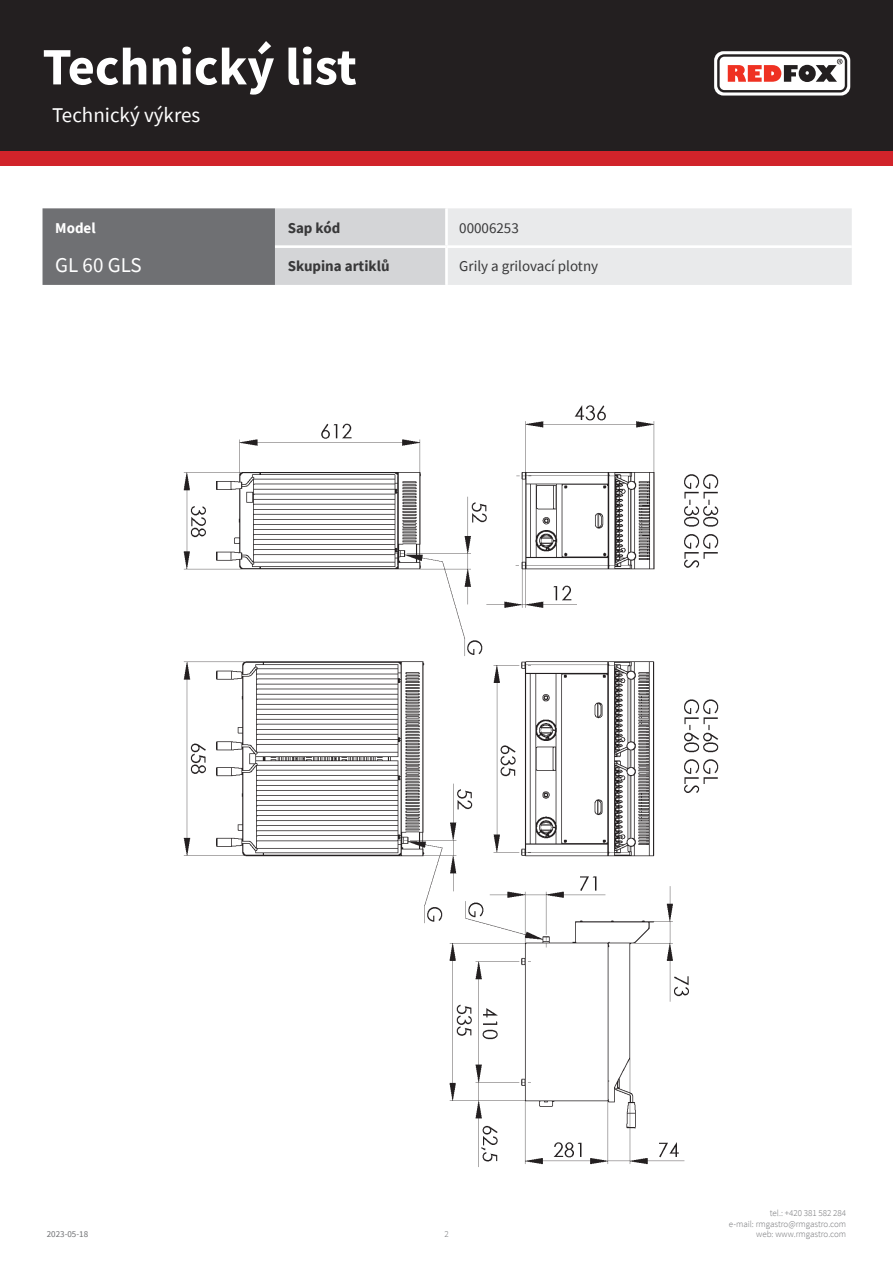
<style>
.page{position:relative;width:893px;height:1263px;background:#fff}
.page>*{position:absolute;margin:0;border:0;box-sizing:border-box;transform-origin:0 0}
.t1{font:700 52.5px "Source Sans Pro";color:#fff}
.kapitola{font:21px "Source Sans Pro";color:#fff}
.tabulka_-_headline{font:21px "Source Sans Pro";color:#fff}
.tabulka_-_text{font:15px "Source Sans Pro";color:#383839}
.tabulka_-_text-2{font:700 15px "Source Sans Pro";color:#383839}
.tabulka_-_text-3{font:700 15px "Source Sans Pro";color:#fff}
.t2{font:300 9px/10.8px "Source Sans Pro";color:#6f7073;text-align:right}
.t3{font:9px "Source Sans Pro";color:#6f7073}
</style>
<div class="page">
<div style="left:0;top:0;width:893px;height:166px;background:#d1232a"></div>
<div style="left:0;top:0;width:893px;height:151px;background:#231f20"></div>
<svg style="left:714px;top:51px;width:136px;height:45px"></svg>
<img style="left:183px;top:405px;width:536px;height:762px">
<svg style="left:43px;top:208px;width:809px;height:77px;background:#c0c1c3"></svg>
<hr style="left:445px;top:208px;width:3px;height:37px;background:#fff">
<hr style="left:275px;top:245px;width:171px;height:3px;background:#fff">
<hr style="left:446px;top:245px;width:406px;height:3px;background:#fff">
<hr style="left:445px;top:248px;width:3px;height:37px;background:#fff">
<h1 class="t1" style="left:43px;top:31px;width:316px">Technický list</h1>
<p class="kapitola" style="left:52px;top:101px;width:150px">Technický výkres</p>
<p class="tabulka_-_text-3" style="left:55px;top:218px;width:42px">Model</p>
<p class="tabulka_-_text-2" style="left:288px;top:218px;width:54px">Sap kód</p>
<p class="tabulka_-_text" style="left:459px;top:219px;width:61px">00006253</p>
<p class="tabulka_-_headline" style="left:55px;top:251px;width:88px">GL 60 GLS</p>
<p class="tabulka_-_text-2" style="left:288px;top:256px;width:103px">Skupina artiklů</p>
<p class="tabulka_-_text" style="left:459px;top:257px;width:140px">Grily a grilovací plotny</p>
<p class="t3" style="left:47px;top:1229px;width:43px">2023-05-18</p>
<p class="t2" style="left:444px;top:1229px;width:6px">2</p>
<p class="t2" style="left:729px;top:1207px;width:119px">tel.: +420 381 582 284<br>e-mail: rmgastro@rmgastro.com web: www.rmgastro.com</p>
</div>
